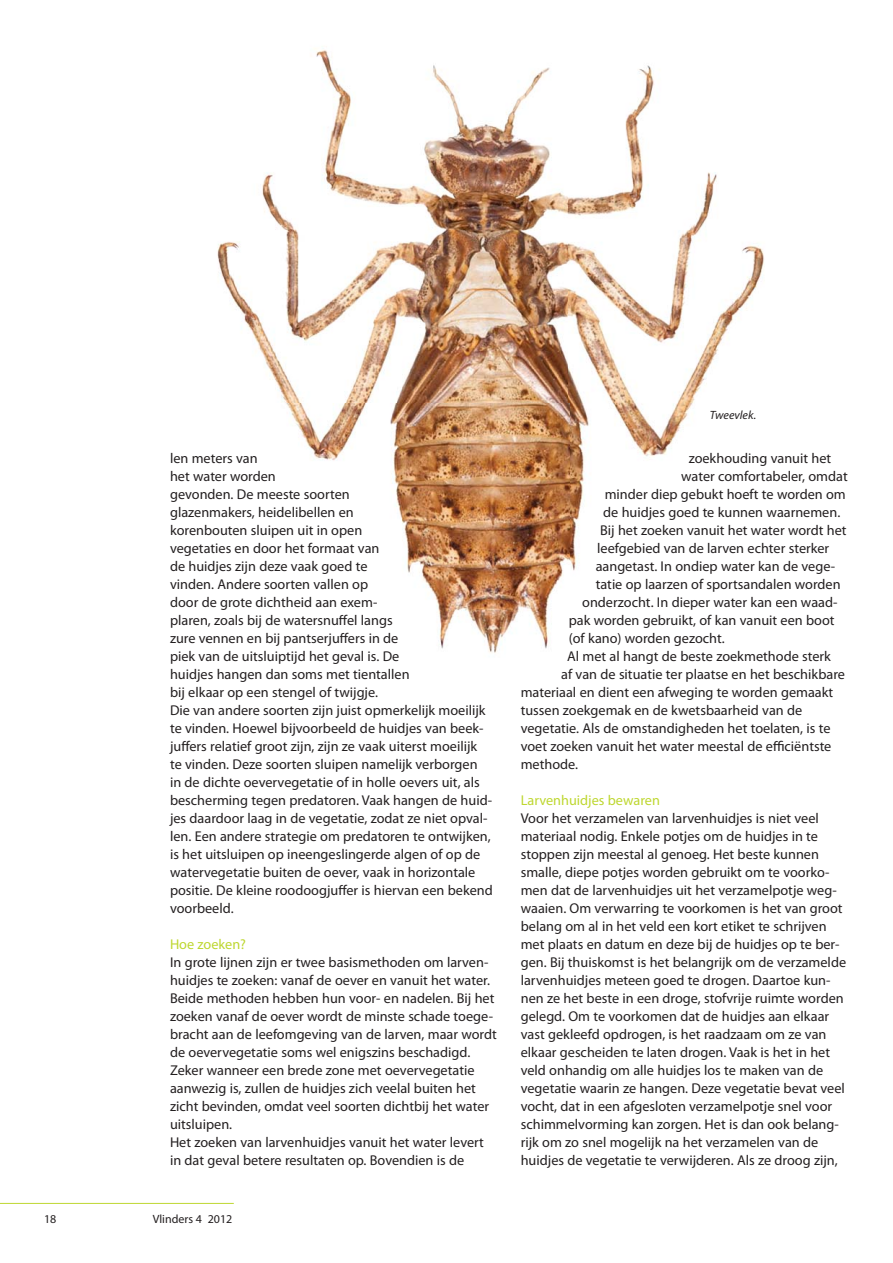
<style>
.page{position:relative;width:893px;height:1263px;background:#fff}
.page>*{position:absolute;margin:0;border:0;box-sizing:border-box;transform-origin:0 0}
.t1{font:14.25px/18px "Myriad Pro";color:#231f20}
.t2{font:14.25px "Myriad Pro";color:#bed730}
.t3{font:12px "Myriad Pro";color:#231f20}
.t4{font:italic 12px "Myriad Pro";color:#231f20}
</style>
<div class="page">
<hr style="left:0;top:1203px;width:234px;height:1px;background:#bed730">
<img style="left:217px;top:48px;width:547px;height:605px">
<img style="left:217px;top:453px;width:41px;height:10px">
<img style="left:217px;top:471px;width:59px;height:10px">
<img style="left:217px;top:489px;width:133px;height:13px">
<img style="left:217px;top:507px;width:137px;height:13px">
<img style="left:217px;top:525px;width:145px;height:13px">
<img style="left:217px;top:543px;width:162px;height:13px">
<img style="left:217px;top:561px;width:150px;height:13px">
<img style="left:217px;top:579px;width:151px;height:13px">
<img style="left:217px;top:597px;width:155px;height:13px">
<img style="left:217px;top:615px;width:176px;height:13px">
<img style="left:217px;top:633px;width:181px;height:13px">
<img style="left:217px;top:651px;width:182px;height:2px">
<img style="left:689px;top:453px;width:75px;height:13px">
<img style="left:681px;top:471px;width:83px;height:12px">
<img style="left:606px;top:489px;width:158px;height:13px">
<img style="left:604px;top:507px;width:160px;height:13px">
<img style="left:601px;top:525px;width:163px;height:13px">
<img style="left:598px;top:543px;width:166px;height:13px">
<img style="left:596px;top:561px;width:168px;height:13px">
<img style="left:596px;top:579px;width:168px;height:13px">
<img style="left:583px;top:597px;width:181px;height:13px">
<img style="left:570px;top:615px;width:194px;height:13px">
<img style="left:570px;top:633px;width:155px;height:13px">
<img style="left:567px;top:651px;width:197px;height:2px">
<p class="t1" style="left:170px;top:450px;width:224px">len meters van<br>het water worden<br>gevonden. De meeste soorten glazenmakers, heidelibellen en korenbouten sluipen uit in open vegetaties en door het formaat van de huidjes zijn deze vaak goed te vinden. Andere soorten vallen op door de grote dichtheid aan exem&shy;plaren, zoals bij de watersnuffel langs</p>
<p class="t1" style="left:170px;top:612px;width:230px;text-indent:169px">f<br>zure vennen en bij pantserjuffers in de</p>
<p class="t1" style="left:170px;top:630px;width:324px;text-indent:170px">f<br>piek van de uitsluiptijd het geval is. De<br>huidjes hangen dan soms met tientallen<br>bij elkaar op een stengel of twijgje.<br>Die van andere soorten zijn juist opmerkelijk moeilijk te vinden. Hoewel bijvoorbeeld de huidjes van beek&shy;juffers relatief groot zijn, zijn ze vaak uiterst moeilijk<br>te vinden. Deze soorten sluipen namelijk verborgen<br>in de dichte oevervegetatie of in holle oevers uit, als bescherming tegen predatoren. Vaak hangen de huid&shy;jes daardoor laag in de vegetatie, zodat ze niet opval&shy;len. Een andere strategie om predatoren te ontwijken, is het uitsluipen op ineengeslingerde algen of op de watervegetatie buiten de oever, vaak in horizontale positie. De kleine roodoogjuffer is hiervan een bekend voorbeeld.</p>
<p class="t2" style="left:170px;top:939px;width:78px">Hoe zoeken?</p>
<p class="t1" style="left:170px;top:954px;width:328px">In grote lijnen zijn er twee basismethoden om larven&shy;huidjes te zoeken: vanaf de oever en vanuit het water.<br>Beide methoden hebben hun voor- en nadelen. Bij het zoeken vanaf de oever wordt de minste schade toege&shy;bracht aan de leefomgeving van de larven, maar wordt de oevervegetatie soms wel enigszins beschadigd.<br>Zeker wanneer een brede zone met oevervegetatie aanwezig is, zullen de huidjes zich veelal buiten het zicht bevinden, omdat veel soorten dichtbij het water uitsluipen.<br>Het zoeken van larvenhuidjes vanuit het water levert in dat geval betere resultaten op. Bovendien is de</p>
<p class="t3" style="left:44px;top:1214px;width:14px">18</p>
<p class="t3" style="left:153px;top:1214px;width:81px">Vlinders 4 2012</p>
<p class="t4" style="left:710px;top:410px;width:48px">Tweevlek.</p>
<p class="t1" style="left:689px;top:450px;width:144px">zoekhouding vanuit het</p>
<p class="t1" style="left:681px;top:468px;width:168px">water comfortabeler, omdat</p>
<p class="t1" style="left:605px;top:486px;width:243px">minder diep gebukt hoeft te worden om</p>
<p class="t1" style="left:603px;top:504px;width:239px">de huidjes goed te kunnen waarnemen.</p>
<p class="t1" style="left:600px;top:522px;width:248px">Bij het zoeken vanuit het water wordt het</p>
<p class="t1" style="left:597px;top:540px;width:234px">leefgebied van de larven echter sterker</p>
<p class="t1" style="left:596px;top:558px;width:241px">aangetast. In ondiep water kan de vege-</p>
<p class="t1" style="left:596px;top:576px;width:246px">tatie op laarzen of sportsandalen worden</p>
<p class="t1" style="left:582px;top:594px;width:257px">onderzocht. In dieper water kan een waad-</p>
<p class="t1" style="left:569px;top:612px;width:267px">pak worden gebruikt, of kan vanuit een boot</p>
<p class="t1" style="left:567px;top:648px;width:265px">Al met al hangt de beste zoekmethode sterk</p>
<p class="t1" style="left:561px;top:666px;width:285px">af van de situatie ter plaatse en het beschikbare</p>
<p class="t1" style="left:521px;top:684px;width:314px">materiaal en dient een afweging te worden gemaakt</p>
<p class="t1" style="left:521px;top:702px;width:283px">tussen zoekgemak en de kwetsbaarheid van de</p>
<p class="t1" style="left:521px;top:720px;width:311px">vegetatie. Als de omstandigheden het toelaten, is te</p>
<p class="t1" style="left:521px;top:738px;width:312px">voet zoeken vanuit het water meestal de efficiëntste</p>
<p class="t1" style="left:521px;top:756px;width:59px">methode.</p>
<p class="t2" style="left:521px;top:795px;width:141px">Larvenhuidjes bewaren</p>
<p class="t1" style="left:521px;top:810px;width:327px">Voor het verzamelen van larvenhuidjes is niet veel materiaal nodig. Enkele potjes om de huidjes in te stoppen zijn meestal al genoeg. Het beste kunnen smalle, diepe potjes worden gebruikt om te voorko&shy;men dat de larvenhuidjes uit het verzamelpotje weg&shy;waaien. Om verwarring te voorkomen is het van groot belang om al in het veld een kort etiket te schrijven met plaats en datum en deze bij de huidjes op te ber&shy;gen. Bij thuiskomst is het belangrijk om de verzamelde larvenhuidjes meteen goed te drogen. Daartoe kun&shy;nen ze het beste in een droge, stofvrije ruimte worden gelegd. Om te voorkomen dat de huidjes aan elkaar vast gekleefd opdrogen, is het raadzaam om ze van elkaar gescheiden te laten drogen. Vaak is het in het veld onhandig om alle huidjes los te maken van de vegetatie waarin ze hangen. Deze vegetatie bevat veel vocht, dat in een afgesloten verzamelpotje snel voor schimmelvorming kan zorgen. Het is dan ook belang&shy;rijk om zo snel mogelijk na het verzamelen van de huidjes de vegetatie te verwijderen. Als ze droog zijn,</p>
<p class="t1" style="left:569px;top:630px;width:158px">(of kano) worden gezocht.</p>
</div>
